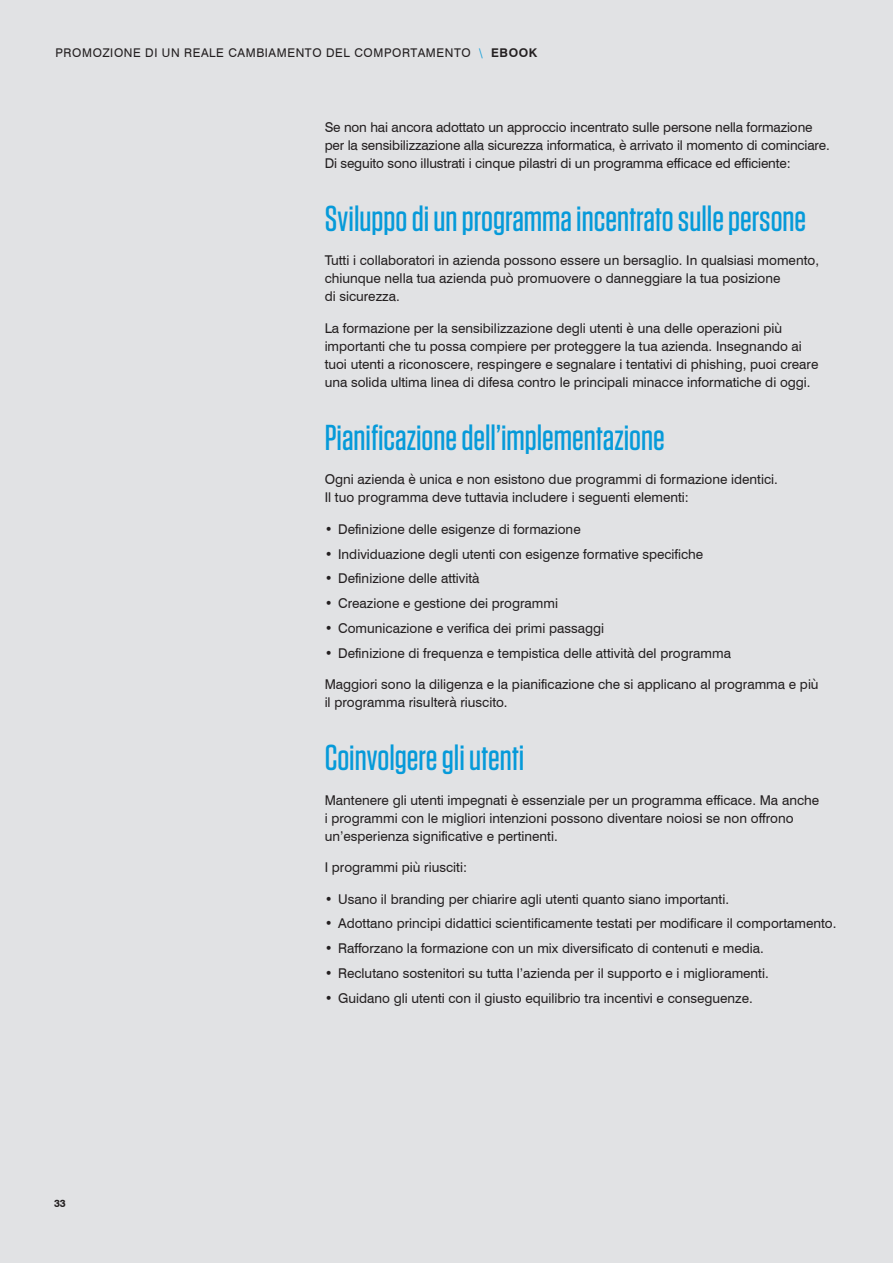
<style>
.page{position:relative;width:893px;height:1263px;background:#e1e2e4}
.page>*{position:absolute;margin:0;border:0;box-sizing:border-box;transform-origin:0 0}
.t1{font:500 36px "Tungsten";color:#069ad9}
.t2{font:13.5px/18px "Swiss 721 BT";color:#231f20}
.t3{font:12px "Swiss 721 BT";letter-spacing:.05em;color:#231f20}
.t4{font:700 10.5px "Swiss 721 BT";color:#231f20}
.s1{color:#069ad9}
.s2{font-weight:700}
</style>
<div class="page">
<p class="t3" style="left:55px;top:45px;width:483px">PROMOZIONE DI UN REALE CAMBIAMENTO DEL COMPORTAMENTO <span class="s1">\</span> <span class="s2">EBOOK</span></p>
<p class="t4" style="left:54px;top:1197px;width:13px">33</p>
<p class="t2" style="left:325px;top:118px;width:507px">Se non hai ancora adottato un approccio incentrato sulle persone nella formazione per la sensibilizzazione alla sicurezza informatica, è arrivato il momento di cominciare.<br>Di seguito sono illustrati i cinque pilastri di un programma efficace ed efficiente:</p>
<h1 class="t1" style="left:325px;top:200px;width:483px">Sviluppo di un programma incentrato sulle persone</h1>
<p class="t2" style="left:325px;top:251px;width:496px">Tutti i collaboratori in azienda possono essere un bersaglio. In qualsiasi momento, chiunque nella tua azienda può promuovere o danneggiare la tua posizione<br>di sicurezza.</p>
<p class="t2" style="left:325px;top:319px;width:495px">La formazione per la sensibilizzazione degli utenti è una delle operazioni più importanti che tu possa compiere per proteggere la tua azienda. Insegnando ai tuoi utenti a riconoscere, respingere e segnalare i tentativi di phishing, puoi creare una solida ultima linea di difesa contro le principali minacce informatiche di oggi.</p>
<h1 class="t1" style="left:325px;top:419px;width:341px">Pianificazione dell’implementazione</h1>
<p class="t2" style="left:325px;top:470px;width:455px">Ogni azienda è unica e non esistono due programmi di formazione identici.<br>Il tuo programma deve tuttavia includere i seguenti elementi:</p>
<p class="t2" style="left:325px;top:520px;width:258px">• Definizione delle esigenze di formazione</p>
<p class="t2" style="left:325px;top:545px;width:380px">• Individuazione degli utenti con esigenze formative specifiche</p>
<p class="t2" style="left:325px;top:569px;width:156px">• Definizione delle attività</p>
<p class="t2" style="left:325px;top:594px;width:235px">• Creazione e gestione dei programmi</p>
<p class="t2" style="left:325px;top:619px;width:281px">• Comunicazione e verifica dei primi passaggi</p>
<p class="t2" style="left:325px;top:644px;width:408px">• Definizione di frequenza e tempistica delle attività del programma</p>
<p class="t2" style="left:325px;top:675px;width:495px">Maggiori sono la diligenza e la pianificazione che si applicano al programma e più il programma risulterà riuscito.</p>
<h1 class="t1" style="left:325px;top:739px;width:201px">Coinvolgere gli utenti</h1>
<p class="t2" style="left:325px;top:791px;width:496px">Mantenere gli utenti impegnati è essenziale per un programma efficace. Ma anche i programmi con le migliori intenzioni possono diventare noiosi se non offrono un’esperienza significative e pertinenti.</p>
<p class="t2" style="left:325px;top:858px;width:144px">I programmi più riusciti:</p>
<p class="t2" style="left:325px;top:890px;width:406px">• Usano il branding per chiarire agli utenti quanto siano importanti.</p>
<p class="t2" style="left:325px;top:914px;width:513px">• Adottano principi didattici scientificamente testati per modificare il comportamento.</p>
<p class="t2" style="left:325px;top:939px;width:441px">• Rafforzano la formazione con un mix diversificato di contenuti e media.</p>
<p class="t2" style="left:325px;top:964px;width:446px">• Reclutano sostenitori su tutta l’azienda per il supporto e i miglioramenti.</p>
<p class="t2" style="left:325px;top:989px;width:430px">• Guidano gli utenti con il giusto equilibrio tra incentivi e conseguenze.</p>
</div>
